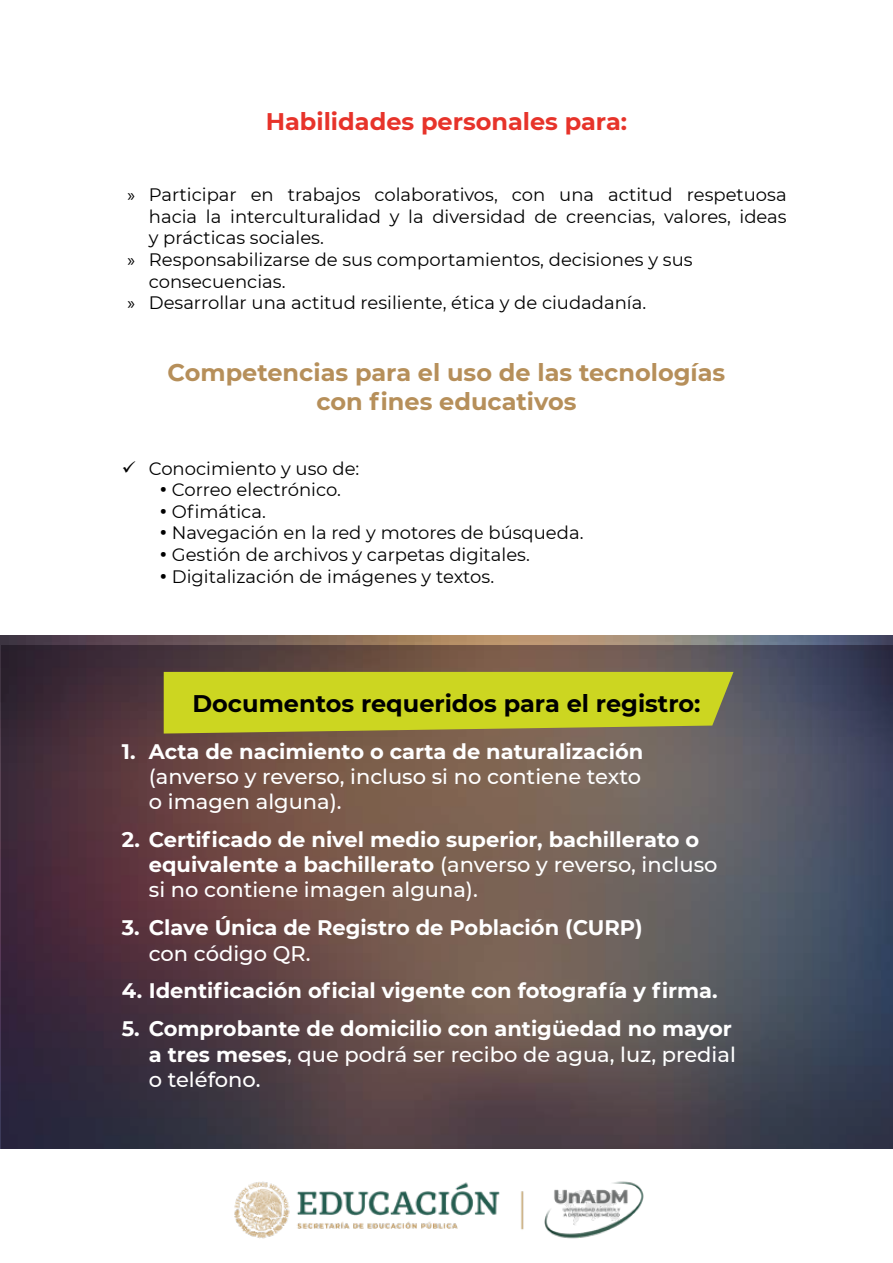
<style>
.page{position:relative;width:893px;height:1263px;background:#fff}
.page>*{position:absolute;margin:0;border:0;box-sizing:border-box;transform-origin:0 0}
.t1{font:700 24px/28.8px "Montserrat";color:#b68f5a;text-align:center}
.t2{font:700 24px "Montserrat";color:#000}
.t3{font:700 24px "Montserrat";color:#e7332a}
.t4{font:700 21px/25.2px "Montserrat";color:#fff}
.t5{font:500 21px/25.2px "Montserrat";color:#fff}
.t6{font:18px/21.6px "Montserrat";color:#000}
.s1{font-family:"Myriad Pro"}
.s2{font-weight:900}
.s3{font-weight:500}
</style>
<div class="page">
<img style="left:234px;top:1181px;width:410px;height:58px">
<img style="left:0;top:635px;width:893px;height:513px">
<svg style="left:1px;top:645px;width:891px;height:503px;background:#594a4d"></svg>
<svg style="left:164px;top:672px;width:569px;height:61px;background:#c5cd25"></svg>
<h1 class="t3" style="left:266px;top:104px;width:363px">Habilidades personales para:</h1>
<p class="t6" style="left:128px;top:183px;width:661px"><span class="s1">»</span> Participar en trabajos colaborativos, con una actitud respetuosa</p>
<p class="t6" style="left:149px;top:205px;width:639px">hacia la interculturalidad y la diversidad de creencias, valores, ideas</p>
<p class="t6" style="left:149px;top:227px;width:177px">y prácticas sociales.</p>
<p class="t6" style="left:128px;top:248px;width:566px"><span class="s1">»</span> Responsabilizarse de sus comportamientos, decisiones y sus</p>
<p class="t6" style="left:149px;top:270px;width:138px">consecuencias.</p>
<p class="t6" style="left:128px;top:291px;width:520px"><span class="s1">»</span> Desarrollar una actitud resiliente, ética y de ciudadanía.</p>
<h1 class="t1" style="left:168px;top:357px;width:559px">Competencias para el uso de las tecnologías con fines educativos</h1>
<p class="t6" style="left:160px;top:457px;width:425px;text-indent:-38px">✓ Conocimiento y uso de:<br><span class="s2">·</span> Correo electrónico.<br><span class="s2">·</span> Ofimática.<br><span class="s2">·</span> Navegación en la red y motores de búsqueda. <span class="s2">·</span> Gestión de archivos y carpetas digitales.<br><span class="s2">·</span> Digitalización de imágenes y textos.</p>
<h1 class="t2" style="left:192px;top:686px;width:510px">Documentos requeridos para el registro:</h1>
<p class="t4" style="left:122px;top:737px;width:523px">1. Acta de nacimiento o carta de naturalización</p>
<p class="t5" style="left:149px;top:763px;width:494px">(anverso y reverso, incluso si no contiene texto o imagen alguna).</p>
<p class="t4" style="left:149px;top:826px;width:570px;text-indent:-27px">2. Certificado de nivel medio superior, bachillerato o equivalente a bachillerato <span class="s3">(anverso y reverso, incluso si no contiene imagen alguna).</span></p>
<p class="t4" style="left:122px;top:914px;width:522px">3. Clave Única de Registro de Población (CURP)</p>
<p class="t5" style="left:149px;top:940px;width:163px">con código QR.</p>
<p class="t4" style="left:122px;top:977px;width:597px">4. Identificación oficial vigente con fotografía y firma.</p>
<p class="t4" style="left:149px;top:1015px;width:589px;text-indent:-27px">5. Comprobante de domicilio con antigüedad no mayor a tres meses<span class="s3">, que podrá ser recibo de agua, luz, predial o teléfono.</span></p>
</div>
